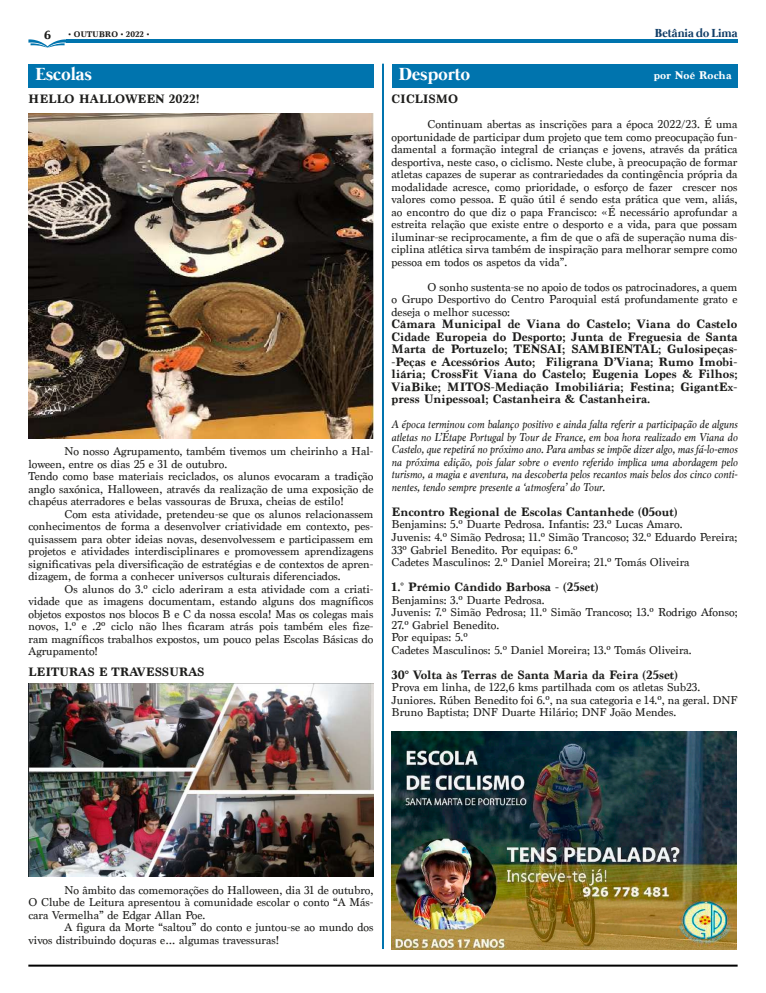
<style>
.page{position:relative;width:766px;height:993px;background:#fff}
.page>*{position:absolute;margin:0;border:0;box-sizing:border-box;transform-origin:0 0}
.t1{font:700 18px "Mermaid";color:#fff}
.t2{font:12px/12.5px "Marion";color:#1d1d1b}
.t3{font:700 12px/12.5px "Marion";color:#1d1d1b;text-align:justify}
.t4{font:italic 12px/12.5px "Marion";color:#1d1d1b;text-align:justify}
.t5{font:700 12px "Mermaid";color:#123e67}
.t6{font:700 11px "Marion";color:#fff}
.t7{font:700 8px "Marion";color:#1d1d1b}
</style>
<div class="page">
<hr style="left:66px;top:39px;width:671px;height:4px;background:#0074ae">
<svg style="left:28px;top:39px;width:38px;height:9px"></svg>
<hr style="left:28px;top:964px;width:709px;height:2px;background:#000">
<img style="left:28px;top:113px;width:345px;height:325px">
<img style="left:28px;top:683px;width:345px;height:193px">
<hr style="left:382px;top:64px;width:2px;height:884px;background:#0074ae">
<div style="left:28px;top:64px;width:345px;height:24px;background:#0074ae"></div>
<img style="left:391px;top:731px;width:345px;height:218px">
<div style="left:392px;top:64px;width:345px;height:24px;background:#0074ae"></div>
<p class="t3" style="left:44px;top:29px;width:9px">6</p>
<p class="t7" style="left:68px;top:29px;width:82px">• OUTUBRO • 2022 •</p>
<p class="t5" style="left:654px;top:27px;width:84px">Betânia do Lima</p>
<h1 class="t1" style="left:36px;top:64px;width:58px">Escolas</h1>
<p class="t3" style="left:28px;top:93px;width:173px">HELLO HALLOWEEN 2022!</p>
<p class="t2" style="left:28px;top:445px;width:346px;text-indent:36px">No nosso Agrupamento, também tivemos um cheirinho a Hal&shy;loween, entre os dias 25 e 31 de outubro.<br>Tendo como base materiais reciclados, os alunos evocaram a tradição anglo saxónica, Halloween, através da realização de uma exposição de chapéus aterradores e belas vassouras de Bruxa, cheias de estilo!</p>
<p class="t2" style="left:28px;top:507px;width:346px;text-align:justify;text-indent:36px">Com esta atividade, pretendeu-se que os alunos relacionassem conhecimentos de forma a desenvolver criatividade em contexto, pes&shy;quisassem para obter ideias novas, desenvolvessem e participassem em projetos e atividades interdisciplinares e promovessem aprendizagens significativas pela diversificação de estratégias e de contextos de apren&shy;dizagem, de forma a conhecer universos culturais diferenciados.</p>
<p class="t2" style="left:28px;top:582px;width:346px;text-align:justify;text-indent:36px">Os alunos do 3.º ciclo aderiram a esta atividade com a criati&shy;vidade que as imagens documentam, estando alguns dos magníficos objetos expostos nos blocos B e C da nossa escola! Mas os colegas mais novos, 1.º e .2º ciclo não lhes ficaram atrás pois também eles fize&shy;ram magníficos trabalhos expostos, um pouco pelas Escolas Básicas do Agrupamento!</p>
<p class="t3" style="left:28px;top:666px;width:178px">LEITURAS E TRAVESSURAS</p>
<h1 class="t1" style="left:399px;top:64px;width:72px">Desporto</h1>
<p class="t6" style="left:653px;top:69px;width:79px">por Noé Rocha</p>
<p class="t3" style="left:391px;top:93px;width:68px">CICLISMO</p>
<p class="t2" style="left:391px;top:118px;width:347px;text-align:justify;text-indent:36px">Continuam abertas as inscrições para a época 2022/23. É uma oportunidade de participar dum projeto que tem como preocupação fun&shy;damental a formação integral de crianças e jovens, através da prática desportiva, neste caso, o ciclismo. Neste clube, à preocupação de formar atletas capazes de superar as contrariedades da contingência própria da modalidade acresce, como prioridade, o esforço de fazer crescer nos valores como pessoa. E quão útil é sendo esta prática que vem, aliás, ao encontro do que diz o papa Francisco: «É necessário aprofundar a estreita relação que existe entre o desporto e a vida, para que possam iluminar-se reciprocamente, a fim de que o afã de superação numa dis&shy;ciplina atlética sirva também de inspiração para melhorar sempre como pessoa em todos os aspetos da vida”.</p>
<p class="t2" style="left:391px;top:281px;width:347px;text-align:justify;text-indent:36px">O sonho sustenta-se no apoio de todos os patrocinadores, a quem o Grupo Desportivo do Centro Paroquial está profundamente grato e deseja o melhor sucesso:</p>
<p class="t3" style="left:391px;top:318px;width:347px">Câmara Municipal de Viana do Castelo; Viana do Castelo Cidade Europeia do Desporto; Junta de Freguesia de Santa Marta de Portuzelo; TENSAI; SAMBIENTAL; Gulosipeças--Peças e Acessórios Auto; Filigrana D’Viana; Rumo Imobi&shy;liária; CrossFit Viana do Castelo; Eugenia Lopes &amp; Filhos; ViaBike; MITOS-Mediação Imobiliária; Festina; GigantEx&shy;press Unipessoal; Castanheira &amp; Castanheira.</p>
<p class="t4" style="left:391px;top:418px;width:347px">A época terminou com balanço positivo e ainda falta referir a participação de alguns atletas no L’Étape Portugal by Tour de France, em boa hora realizado em Viana do Castelo, que repetirá no próximo ano. Para ambas se impõe dizer algo, mas fá-lo-emos na próxima edição, pois falar sobre o evento referido implica uma abordagem pelo turismo, a magia e aventura, na descoberta pelos recantos mais belos dos cinco conti&shy;nentes, tendo sempre presente a ‘atmosfera’ do Tour.</p>
<p class="t3" style="left:391px;top:506px;width:287px">Encontro Regional de Escolas Cantanhede (05out)</p>
<p class="t2" style="left:391px;top:518px;width:347px">Benjamins: 5.º Duarte Pedrosa. Infantis: 23.º Lucas Amaro.<br>Juvenis: 4.º Simão Pedrosa; 11.º Simão Trancoso; 32.º Eduardo Pereira; 33º Gabriel Benedito. Por equipas: 6.º<br>Cadetes Masculinos: 2.º Daniel Moreira; 21.º Tomás Oliveira</p>
<p class="t3" style="left:391px;top:581px;width:208px">1.º Prémio Cândido Barbosa - (25set)</p>
<p class="t2" style="left:391px;top:593px;width:347px">Benjamins: 3.º Duarte Pedrosa.<br>Juvenis: 7.º Simão Pedrosa; 11.º Simão Trancoso; 13.º Rodrigo Afonso; 27.º Gabriel Benedito.<br>Por equipas: 5.º<br>Cadetes Masculinos: 5.º Daniel Moreira; 13.º Tomás Oliveira.</p>
<p class="t3" style="left:391px;top:668px;width:288px">30° Volta às Terras de Santa Maria da Feira (25set)</p>
<p class="t2" style="left:391px;top:681px;width:347px">Prova em linha, de 122,6 kms partilhada com os atletas Sub23.<br>Juniores. Rúben Benedito foi 6.º, na sua categoria e 14.º, na geral. DNF<br>Bruno Baptista; DNF Duarte Hilário; DNF João Mendes.</p>
<p class="t2" style="left:28px;top:883px;width:346px;text-align:justify;text-indent:36px">No âmbito das comemorações do Halloween, dia 31 de outubro, O Clube de Leitura apresentou à comunidade escolar o conto “A Más&shy;cara Vermelha” de Edgar Allan Poe.</p>
<p class="t2" style="left:28px;top:920px;width:346px;text-indent:36px">A figura da Morte “saltou” do conto e juntou-se ao mundo dos vivos distribuindo doçuras e… algumas travessuras!</p>
</div>
